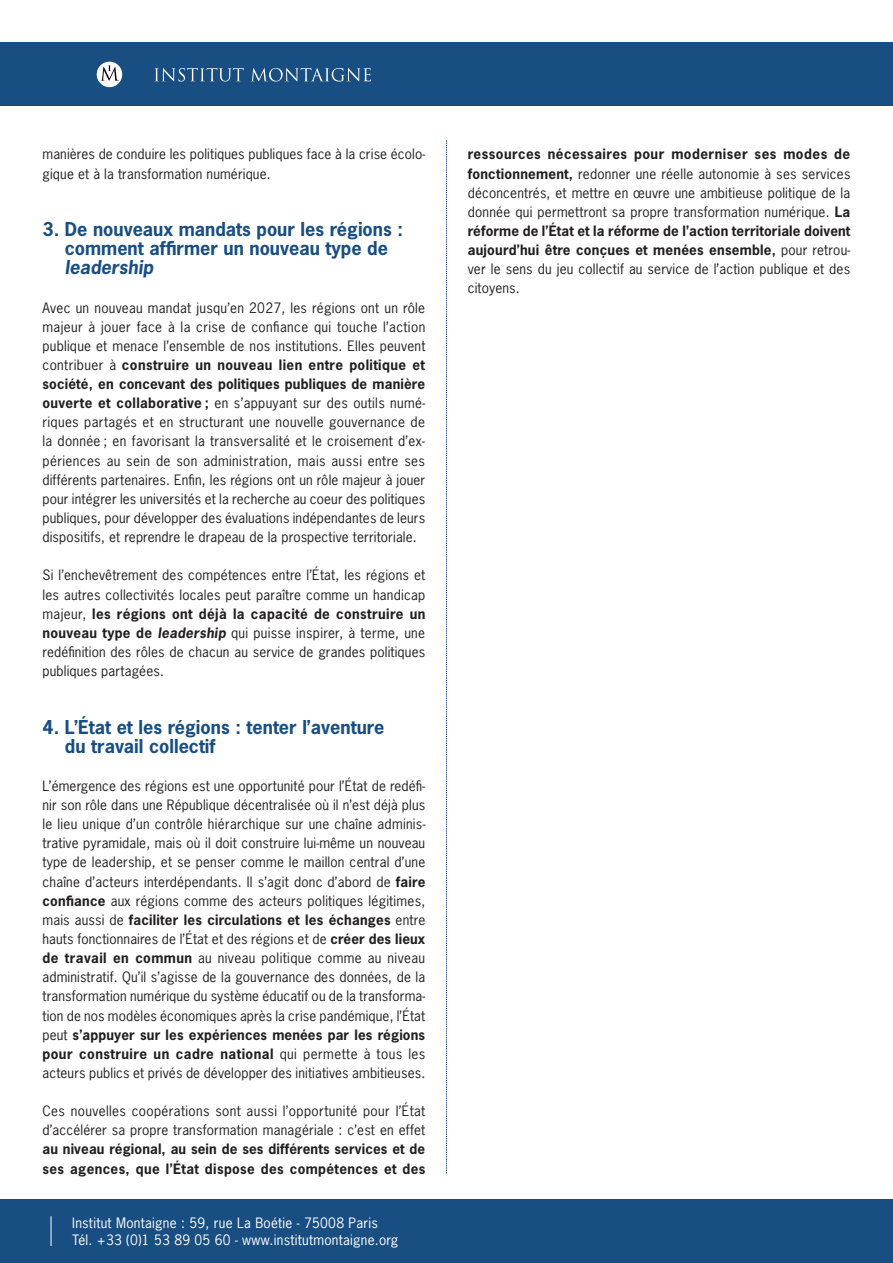
<style>
.page{position:relative;width:893px;height:1263px;background:#fff}
.page>*{position:absolute;margin:0;border:0;box-sizing:border-box;transform-origin:0 0}
.t1{font:700 18px/19.2px "News Gothic Std";color:#184e81;text-align:center}
.t2{font:italic 700 18px "News Gothic Std";color:#184e81}
.t3{font:13.5px/19.2px "News Gothic Std";letter-spacing:.01em;color:#231f20;text-align:justify}
.t4{font:700 13.5px/19.2px "News Gothic Std";letter-spacing:.015em;color:#231f20}
.t5{font:13.5px/16.5px "News Gothic Std";letter-spacing:.02em;color:#fff}
.s1{font-weight:700}
.s2{font-weight:700;font-style:italic}
</style>
<div class="page">
<div style="left:0;top:1199px;width:893px;height:64px;background:#184e81"></div>
<svg style="left:446px;top:140px;width:1px;height:1034px"></svg>
<div style="left:0;top:43px;width:893px;height:63px;background:#184e81"></div>
<div style="left:97px;top:62px;width:25px;height:25px;background:#fff;border-radius:50%"></div>
<svg style="left:101px;top:65px;width:18px;height:16px"></svg>
<svg style="left:155px;top:68px;width:89px;height:14px"></svg>
<svg style="left:251px;top:68px;width:120px;height:14px"></svg>
<hr style="left:51px;top:1216px;width:1px;height:30px;background:#fff">
<p class="t3" style="left:43px;top:145px;width:384px">manières de conduire les politiques publiques face à la crise écolo&shy;gique et à la transformation numérique.</p>
<h1 class="t1" style="left:43px;top:219px;width:362px">3. De nouveaux mandats pour les régions : comment affirmer un nouveau type de</h1>
<h1 class="t2" style="left:65px;top:256px;width:90px">leadership</h1>
<p class="t3" style="left:43px;top:298px;width:384px">Avec un nouveau mandat jusqu’en 2027, les régions ont un rôle majeur à jouer face à la crise de confiance qui touche l’action publique et menace l’ensemble de nos institutions. Elles peuvent contribuer à <span class="s1">construire un nouveau lien entre politique et société, en concevant des politiques publiques de manière ouverte et collaborative ;</span> en s’appuyant sur des outils numé&shy;riques partagés et en structurant une nouvelle gouvernance de la donnée ; en favorisant la transversalité et le croisement d’ex&shy;périences au sein de son administration, mais aussi entre ses différents partenaires. Enfin, les régions ont un rôle majeur à jouer pour intégrer les universités et la recherche au coeur des politiques publiques, pour développer des évaluations indépendantes de leurs dispositifs, et reprendre le drapeau de la prospective territoriale.</p>
<p class="t3" style="left:43px;top:566px;width:384px">Si l’enchevêtrement des compétences entre l’État, les régions et les autres collectivités locales peut paraître comme un handicap majeur, <span class="s1">les régions ont déjà la capacité de construire un nouveau type de</span> <span class="s2">leadership</span> qui puisse inspirer, à terme, une redéfinition des rôles de chacun au service de grandes politiques publiques partagées.</p>
<h1 class="t1" style="left:65px;top:717px;width:321px;text-align:left;text-indent:-22px">4. L’État et les régions : tenter l’aventure du travail collectif</h1>
<p class="t3" style="left:43px;top:776px;width:384px">L’émergence des régions est une opportunité pour l’État de redéfi&shy;nir son rôle dans une République décentralisée où il n’est déjà plus le lieu unique d’un contrôle hiérarchique sur une chaîne adminis&shy;trative pyramidale, mais où il doit construire lui-même un nouveau type de leadership, et se penser comme le maillon central d’une chaîne d’acteurs interdépendants. Il s’agit donc d’abord de <span class="s1">faire confiance</span> aux régions comme des acteurs politiques légitimes, mais aussi de <span class="s1">faciliter les circulations et les échanges</span> entre hauts fonctionnaires de l’État et des régions et de <span class="s1">créer des lieux de travail en commun</span> au niveau politique comme au niveau administratif. Qu’il s’agisse de la gouvernance des données, de la transformation numérique du système éducatif ou de la transforma&shy;tion de nos modèles économiques après la crise pandémique, l’État peut <span class="s1">s’appuyer sur les expériences menées par les régions pour construire un cadre national</span> qui permette à tous les acteurs publics et privés de développer des initiatives ambitieuses.</p>
<p class="t3" style="left:43px;top:1101px;width:384px">Ces nouvelles coopérations sont aussi l’opportunité pour l’État d’accélérer sa propre transformation managériale : c’est en effet</p>
<p class="t4" style="left:43px;top:1139px;width:384px">au niveau régional, au sein de ses différents services et de ses agences, que l’État dispose des compétences et des</p>
<p class="t5" style="left:72px;top:1214px;width:328px">Institut Montaigne : 59, rue La Boétie - 75008 Paris<br>Tél. +33 (0)1 53 89 05 60 - www.institutmontaigne.org</p>
<p class="t3" style="left:468px;top:145px;width:384px"><span class="s1">ressources nécessaires pour moderniser ses modes de fonctionnement,</span> redonner une réelle autonomie à ses services déconcentrés, et mettre en œuvre une ambitieuse politique de la donnée qui permettront sa propre transformation numérique. <span class="s1">La réforme de l’État et la réforme de l’action territoriale doivent aujourd’hui être conçues et menées ensemble,</span> pour retrou&shy;ver le sens du jeu collectif au service de l’action publique et des citoyens.</p>
</div>
